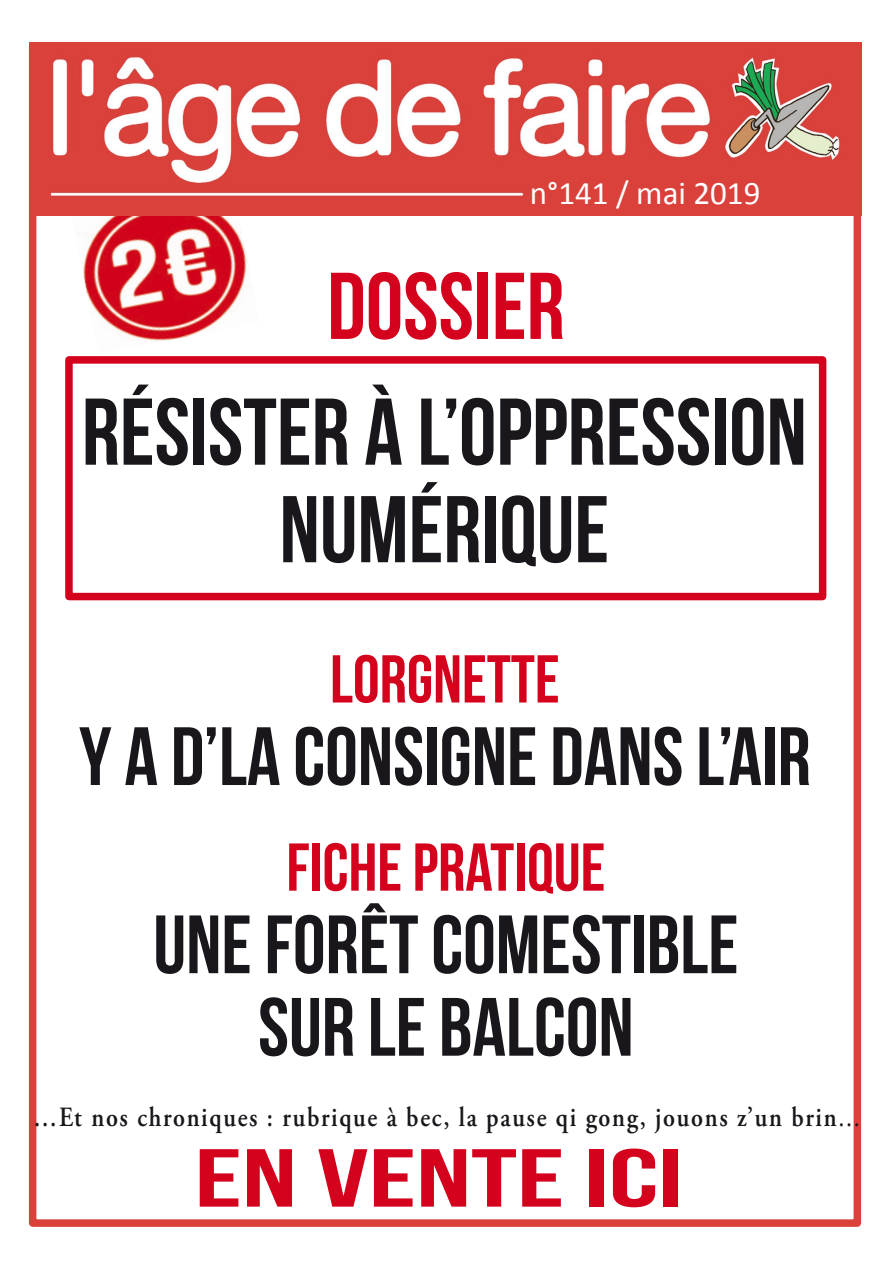
<style>
.page{position:relative;width:893px;height:1263px;background:#fff}
.page>*{position:absolute;margin:0;border:0;box-sizing:border-box;transform-origin:0 0}
.t1{font:94.5px/97.5px "Bebas Neue";color:#1a171c;text-align:center}
.t2{font:94.5px "Bebas Neue";color:#d4021d}
.t3{font:82.5px/82.5px "Bebas Neue";color:#1a171c;text-align:center}
.t4{font:82.05px "Bebas Neue";color:#d4021d;scale:1.57 1}
.t5{font:67.5px "Bebas Neue";color:#d4021d}
.t6{font:33px "Calibri";color:#fff}
.t7{font:600 27.75px "Adobe Garamond Pro";letter-spacing:.07em;color:#1a171c;scale:.87 1}
.s1{font-weight:400}
</style>
<div class="page">
<div style="left:65px;top:356px;width:761px;height:244px;background:#fff;border:8px solid #d4021d"></div>
<img style="left:83px;top:216px;width:164px;height:125px">
<div style="left:29px;top:43px;width:832px;height:1184px;border:8px solid #da413b"></div>
<img style="left:29px;top:43px;width:833px;height:173px">
<p class="t6" style="left:530px;top:172px;width:232px">n°141 / mai 2019</p>
<h1 class="t2" style="left:327px;top:254px;width:239px">DOSSIER</h1>
<h1 class="t1" style="left:82px;top:382px;width:727px">RÉSISTER À L’OPPRESSION<br>NUMÉRIQUE</h1>
<h3 class="t5" style="left:330px;top:642px;width:231px">LORGNETTE</h3>
<h2 class="t3" style="left:79px;top:714px;width:733px">Y A D’LA CONSIGNE DANS L’AIR</h2>
<h3 class="t5" style="left:286px;top:830px;width:321px">FICHE PRATIQUE</h3>
<h2 class="t3" style="left:153px;top:902px;width:587px">UNE FORÊT COMESTIBLE<br>SUR LE BALCON</h2>
<p class="t7" style="left:33px;top:1101px;width:952px">…Et nos chroniques : rubrique à bec, la pause qi gong, jouons z’un brin<span class="s1">...</span></p>
<h3 class="t4" style="left:195px;top:1133px;width:313px">EN VENTE ICI</h3>
</div>
